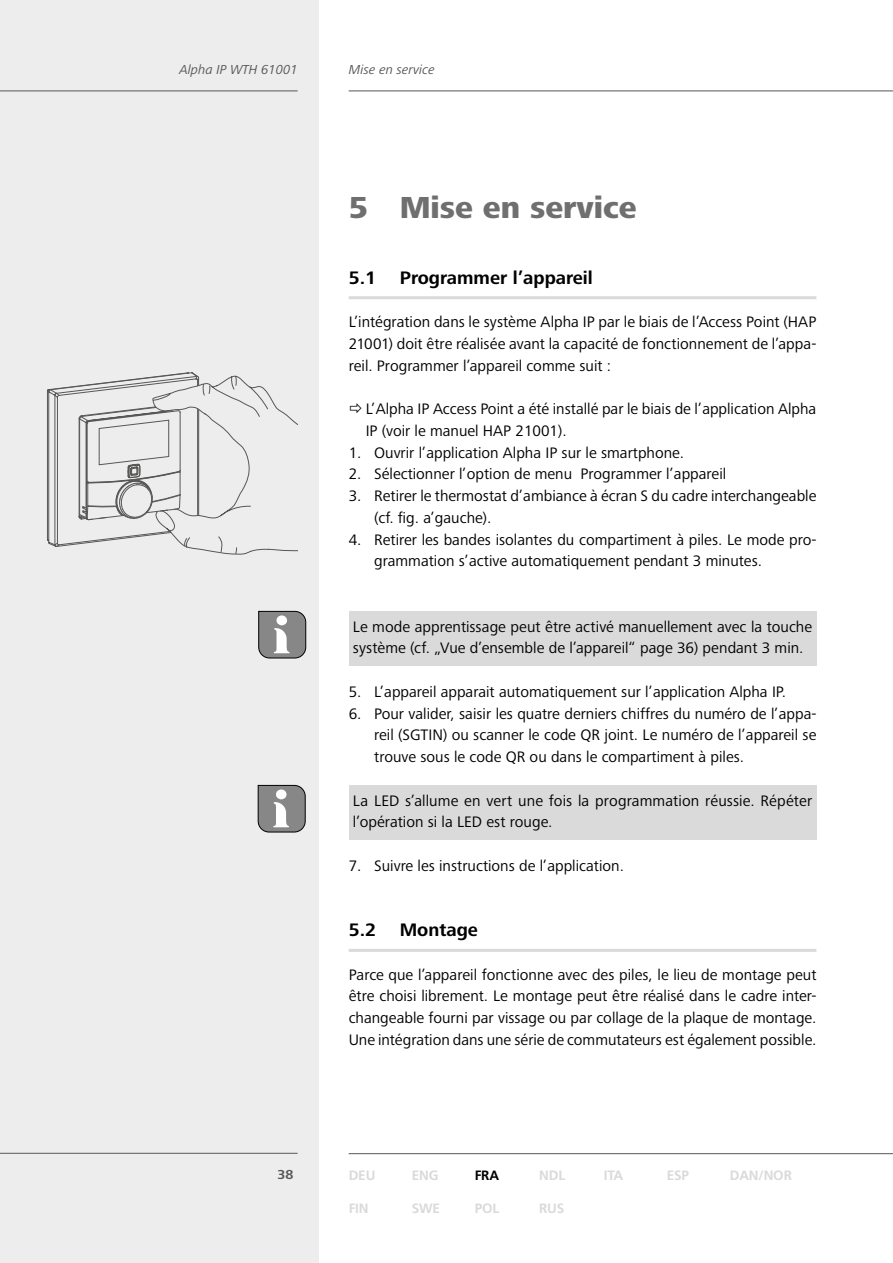
<style>
.page{position:relative;width:893px;height:1263px;background:#fff}
.page>*{position:absolute;margin:0;border:0;box-sizing:border-box;transform-origin:0 0}
.t1{font:800 31.5px "Frutiger Next LTW1 G";color:#706f6f}
.t2{font:700 18.75px "Frutiger Next LTW1 G";color:#000}
.fra-Fließtext{font:15.75px/21.8px "Frutiger Next LTW1 G";color:#000;text-align:justify}
.fra-Hinweis{font:15.75px/21.8px "Frutiger Next LTW1 G";letter-spacing:.005em;color:#000}
.t3{font:700 13.5px "Frutiger LT Com";letter-spacing:-.01em;color:#dadada}
.t4{font:italic 13.5px "Frutiger Next LTW1 G";color:#575756}
.t5{font:700 13.5px "Frutiger LT Com";color:#000}
.t6{font:700 13.5px "Frutiger Next LTW1 G";color:#575756}
</style>
<div class="page">
<div style="left:0;top:0;width:319px;height:1263px;background:#ededed"></div>
<hr style="left:349px;top:1153px;width:544px;height:1px;background:#575756">
<hr style="left:0;top:1153px;width:298px;height:1px;background:#575756">
<hr style="left:349px;top:91px;width:544px;height:1px;background:#575756">
<hr style="left:0;top:91px;width:298px;height:1px;background:#575756">
<hr style="left:349px;top:296px;width:467px;height:3px;background:#dadada">
<div style="left:349px;top:612px;width:467px;height:54px;background:#dadada"></div>
<div style="left:349px;top:786px;width:467px;height:54px;background:#dadada"></div>
<hr style="left:349px;top:949px;width:467px;height:3px;background:#dadada">
<svg style="left:47px;top:372px;width:251px;height:183px"></svg>
<svg style="left:258px;top:611px;width:48px;height:48px;background:#939393"></svg>
<svg style="left:257px;top:785px;width:49px;height:48px;background:#949494"></svg>
<p class="t4" style="left:179px;top:61px;width:120px">Alpha IP WTH 61001</p>
<p class="t4" style="left:349px;top:61px;width:88px">Mise en service</p>
<p class="t1" style="left:349px;top:190px;width:290px">5 Mise en service</p>
<p class="t2" style="left:349px;top:267px;width:29px">5.1</p>
<p class="t2" style="left:400px;top:267px;width:195px">Programmer l’appareil</p>
<p class="fra-Fließtext" style="left:349px;top:311px;width:469px">L’intégration dans le système Alpha IP par le biais de l’Access Point (HAP 21001) doit être réalisée avant la capacité de fonctionnement de l’appa&shy;reil. Programmer l’appareil comme suit :</p>
<p class="fra-Fließtext" style="left:366px;top:398px;width:452px">L’Alpha IP Access Point a été installé par le biais de l’application Alpha<br>IP (voir le manuel HAP 21001).</p>
<p class="fra-Fließtext" style="left:349px;top:442px;width:337px">1. Ouvrir l’application Alpha IP sur le smartphone.</p>
<p class="fra-Fließtext" style="left:349px;top:464px;width:379px">2. Sélectionner l’option de menu Programmer l’appareil</p>
<p class="fra-Fließtext" style="left:374px;top:485px;width:444px;text-indent:-26px">3. Retirer le thermostat d’ambiance à écran S du cadre interchangeable (cf. fig. a’gauche).</p>
<p class="fra-Fließtext" style="left:374px;top:529px;width:444px;text-indent:-26px">4. Retirer les bandes isolantes du compartiment à piles. Le mode pro&shy;grammation s’active automatiquement pendant 3 minutes.</p>
<p class="fra-Hinweis" style="left:353px;top:616px;width:461px">Le mode apprentissage peut être activé manuellement avec la touche système (cf. „Vue d’ensemble de l’appareil“ page 36) pendant 3 min.</p>
<p class="fra-Fließtext" style="left:349px;top:681px;width:439px">5. L’appareil apparait automatiquement sur l’application Alpha IP.</p>
<p class="fra-Fließtext" style="left:374px;top:703px;width:444px;text-indent:-26px">6. Pour valider, saisir les quatre derniers chiffres du numéro de l’appa&shy;reil (SGTIN) ou scanner le code QR joint. Le numéro de l’appareil se trouve sous le code QR ou dans le compartiment à piles.</p>
<p class="fra-Hinweis" style="left:353px;top:790px;width:461px">La LED s’allume en vert une fois la programmation réussie. Répéter l’opération si la LED est rouge.</p>
<p class="fra-Fließtext" style="left:349px;top:855px;width:277px">7. Suivre les instructions de l’application.</p>
<p class="t6" style="left:277px;top:1167px;width:17px">38</p>
<p class="t2" style="left:349px;top:919px;width:29px">5.2</p>
<p class="t2" style="left:400px;top:919px;width:80px">Montage</p>
<p class="fra-Fließtext" style="left:349px;top:964px;width:469px">Parce que l’appareil fonctionne avec des piles, le lieu de montage peut être choisi librement. Le montage peut être réalisé dans le cadre inter&shy;changeable fourni par vissage ou par collage de la plaque de montage.<br>Une intégration dans une série de commutateurs est également possible.</p>
<p class="t3" style="left:349px;top:1166px;width:28px">DEU</p>
<p class="t3" style="left:412px;top:1166px;width:28px">ENG</p>
<p class="t5" style="left:475px;top:1166px;width:26px">FRA</p>
<p class="t3" style="left:539px;top:1166px;width:27px">NDL</p>
<p class="t3" style="left:604px;top:1166px;width:21px">ITA</p>
<p class="t3" style="left:667px;top:1166px;width:24px">ESP</p>
<p class="t3" style="left:730px;top:1166px;width:64px">DAN/NOR</p>
<p class="t3" style="left:349px;top:1199px;width:21px">FIN</p>
<p class="t3" style="left:412px;top:1199px;width:30px">SWE</p>
<p class="t3" style="left:475px;top:1199px;width:26px">POL</p>
<p class="t3" style="left:539px;top:1199px;width:27px">RUS</p>
</div>
